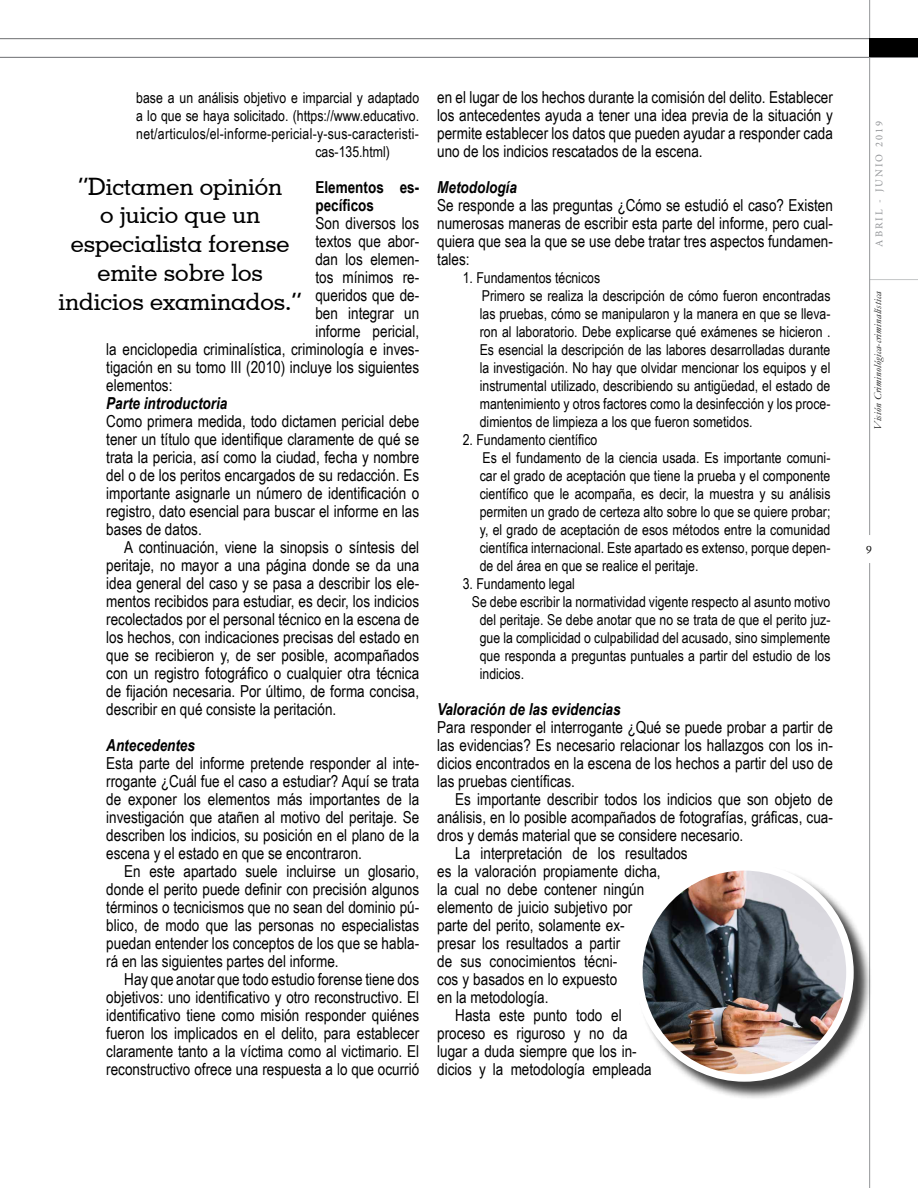
<style>
.page{position:relative;width:918px;height:1188px;background:#fff}
.page>*{position:absolute;margin:0;border:0;box-sizing:border-box;transform-origin:0 0}
.t1{font:500 24px/28.8px "Geometric Slab 703 BT";color:#000;text-align:center}
.t2{font:16.5px/18px "Arial Narrow";color:#000;text-align:justify}
.t3{font:italic 700 16.5px "Arial Narrow";color:#000}
.t4{font:700 16.5px/18px "Arial Narrow";color:#000}
.t5{font:15px/18px "Arial Narrow";color:#000}
.t6{font:15px "Arial Narrow";letter-spacing:.02em;color:#000}
.t7{font:italic 10.5px "Garamond";color:#000}
.t8{font:10.5px "Minion Pro";letter-spacing:.2em;color:#939598}
.t9{font:10.5px "Charter ITC Std";color:#000}
</style>
<div class="page">
<hr style="left:870px;top:279px;width:48px;height:1px;background:#c4c6c8">
<hr style="left:0;top:57px;width:918px;height:1px;background:#6d6e71">
<hr style="left:0;top:38px;width:918px;height:1px;background:#6d6e71">
<hr style="left:869px;top:0;width:1px;height:535px;background:#939598">
<hr style="left:869px;top:563px;width:1px;height:625px;background:#939598">
<div style="left:870px;top:38px;width:48px;height:19px;background:#000"></div>
<div style="left:637px;top:865px;width:235px;height:235px;background:#000;opacity:.75"></div>
<img style="left:639px;top:870px;width:211px;height:208px">
<div style="left:635px;top:863px;width:219px;height:219px;border:8px solid #fff;border-radius:50%"></div>
<p class="t5" style="left:136px;top:88px;width:284px">base a un análisis objetivo e imparcial y adaptado</p>
<p class="t5" style="left:136px;top:106px;width:284px">a lo que se haya solicitado. (https://www.educativo.</p>
<p class="t6" style="left:136px;top:123px;width:284px">net/articulos/el-informe-pericial-y-sus-caracteristi-</p>
<p class="t5" style="left:315px;top:142px;width:76px">cas-135.html)</p>
<p class="t4" style="left:315px;top:177px;width:105px">Elementos es&shy;pecíficos</p>
<p class="t2" style="left:315px;top:214px;width:105px">Son diversos los</p>
<p class="t2" style="left:315px;top:232px;width:105px">textos que abor-</p>
<p class="t2" style="left:315px;top:250px;width:105px">dan los elemen-</p>
<p class="t2" style="left:315px;top:268px;width:105px">tos mínimos re-</p>
<p class="t2" style="left:315px;top:286px;width:105px">queridos que de-</p>
<p class="t2" style="left:315px;top:304px;width:105px">ben integrar un</p>
<p class="t2" style="left:315px;top:322px;width:105px">informe pericial,</p>
<p class="t2" style="left:106px;top:340px;width:314px">la enciclopedia criminalística, criminología e inves-</p>
<p class="t2" style="left:106px;top:358px;width:314px">tigación en su tomo III (2010) incluye los siguientes</p>
<p class="t2" style="left:106px;top:376px;width:68px">elementos:</p>
<p class="t3" style="left:106px;top:391px;width:123px">Parte introductoria</p>
<p class="t2" style="left:106px;top:412px;width:314px">Como primera medida, todo dictamen pericial debe tener un título que identifique claramente de qué se trata la pericia, así como la ciudad, fecha y nombre del o de los peritos encargados de su redacción. Es importante asignarle un número de identificación o registro, dato esencial para buscar el informe en las bases de datos.</p>
<p class="t2" style="left:106px;top:538px;width:314px;text-indent:18px">A continuación, viene la sinopsis o síntesis del peritaje, no mayor a una página donde se da una idea general del caso y se pasa a describir los ele&shy;mentos recibidos para estudiar, es decir, los indicios recolectados por el personal técnico en la escena de los hechos, con indicaciones precisas del estado en que se recibieron y, de ser posible, acompañados con un registro fotográfico o cualquier otra técnica de fijación necesaria. Por último, de forma concisa, describir en qué consiste la peritación.</p>
<p class="t3" style="left:106px;top:733px;width:90px">Antecedentes</p>
<p class="t2" style="left:106px;top:754px;width:314px">Esta parte del informe pretende responder al inte&shy;rrogante ¿Cuál fue el caso a estudiar? Aquí se trata de exponer los elementos más importantes de la investigación que atañen al motivo del peritaje. Se describen los indicios, su posición en el plano de la escena y el estado en que se encontraron.</p>
<p class="t2" style="left:106px;top:862px;width:314px;text-indent:18px">En este apartado suele incluirse un glosario, donde el perito puede definir con precisión algunos términos o tecnicismos que no sean del dominio pú&shy;blico, de modo que las personas no especialistas puedan entender los conceptos de los que se habla&shy;rá en las siguientes partes del informe.</p>
<p class="t2" style="left:106px;top:970px;width:314px;text-indent:18px">Hay que anotar que todo estudio forense tiene dos objetivos: uno identificativo y otro reconstructivo. El identificativo tiene como misión responder quiénes fueron los implicados en el delito, para establecer claramente tanto a la víctima como al victimario. El reconstructivo ofrece una respuesta a lo que ocurrió</p>
<h1 class="t1" style="left:59px;top:171px;width:245px">“Dictamen opinión<br>o juicio que un especialista forense emite sobre los indicios examinados.”</h1>
<p class="t2" style="left:437px;top:88px;width:397px">en el lugar de los hechos durante la comisión del delito. Establecer los antecedentes ayuda a tener una idea previa de la situación y permite establecer los datos que pueden ayudar a responder cada uno de los indicios rescatados de la escena.</p>
<p class="t3" style="left:437px;top:175px;width:81px">Metodología</p>
<p class="t2" style="left:437px;top:196px;width:397px">Se responde a las preguntas ¿Cómo se estudió el caso? Existen numerosas maneras de escribir esta parte del informe, pero cual&shy;quiera que sea la que se use debe tratar tres aspectos fundamen&shy;tales:</p>
<p class="t5" style="left:480px;top:268px;width:352px;text-indent:-17px">1. Fundamentos técnicos<br>Primero se realiza la descripción de cómo fueron encontradas las pruebas, cómo se manipularon y la manera en que se lleva&shy;ron al laboratorio. Debe explicarse qué exámenes se hicieron .<br>Es esencial la descripción de las labores desarrolladas durante la investigación. No hay que olvidar mencionar los equipos y el instrumental utilizado, describiendo su antigüedad, el estado de mantenimiento y otros factores como la desinfección y los proce&shy;dimientos de limpieza a los que fueron sometidos.</p>
<p class="t5" style="left:480px;top:430px;width:352px;text-indent:-17px">2. Fundamento científico<br>Es el fundamento de la ciencia usada. Es importante comuni&shy;car el grado de aceptación que tiene la prueba y el componente científico que le acompaña, es decir, la muestra y su análisis permiten un grado de certeza alto sobre lo que se quiere probar; y, el grado de aceptación de esos métodos entre la comunidad científica internacional. Este apartado es extenso, porque depen&shy;de del área en que se realice el peritaje.</p>
<p class="t5" style="left:463px;top:574px;width:114px">3. Fundamento legal</p>
<p class="t5" style="left:472px;top:592px;width:360px">Se debe escribir la normatividad vigente respecto al asunto motivo</p>
<p class="t5" style="left:480px;top:610px;width:352px">del peritaje. Se debe anotar que no se trata de que el perito juz-</p>
<p class="t5" style="left:480px;top:628px;width:352px">gue la complicidad o culpabilidad del acusado, sino simplemente</p>
<p class="t5" style="left:480px;top:646px;width:352px">que responda a preguntas puntuales a partir del estudio de los</p>
<p class="t5" style="left:480px;top:664px;width:46px">indicios.</p>
<p class="t3" style="left:437px;top:697px;width:185px">Valoración de las evidencias</p>
<p class="t2" style="left:437px;top:718px;width:397px">Para responder el interrogante ¿Qué se puede probar a partir de las evidencias? Es necesario relacionar los hallazgos con los in&shy;dicios encontrados en la escena de los hechos a partir del uso de las pruebas científicas.</p>
<p class="t2" style="left:455px;top:790px;width:379px">Es importante describir todos los indicios que son objeto de</p>
<p class="t2" style="left:437px;top:808px;width:397px">análisis, en lo posible acompañados de fotografías, gráficas, cua-</p>
<p class="t2" style="left:437px;top:826px;width:308px">dros y demás material que se considere necesario.</p>
<p class="t2" style="left:455px;top:844px;width:234px">La interpretación de los resultados</p>
<p class="t2" style="left:437px;top:862px;width:225px">es la valoración propiamente dicha,</p>
<p class="t2" style="left:437px;top:880px;width:208px">la cual no debe contener ningún</p>
<p class="t2" style="left:437px;top:898px;width:196px">elemento de juicio subjetivo por</p>
<p class="t2" style="left:437px;top:916px;width:189px">parte del perito, solamente ex-</p>
<p class="t2" style="left:437px;top:934px;width:184px">presar los resultados a partir</p>
<p class="t2" style="left:437px;top:952px;width:181px">de sus conocimientos técni-</p>
<p class="t2" style="left:437px;top:970px;width:181px">cos y basados en lo expuesto</p>
<p class="t2" style="left:437px;top:988px;width:113px">en la metodología.</p>
<p class="t2" style="left:455px;top:1006px;width:168px">Hasta este punto todo el</p>
<p class="t2" style="left:437px;top:1024px;width:192px">proceso es riguroso y no da</p>
<p class="t2" style="left:437px;top:1042px;width:201px">lugar a duda siempre que los in-</p>
<p class="t2" style="left:437px;top:1060px;width:216px">dicios y la metodología empleada</p>
<p class="t8" style="left:872px;top:247px;width:128px;rotate:-90deg">ABRIL - JUNIO 2019</p>
<p class="t7" style="left:871px;top:430px;width:140px;rotate:-90deg">Visión Criminológica-criminalística</p>
<p class="t9" style="left:866px;top:543px;width:7px">9</p>
</div>
